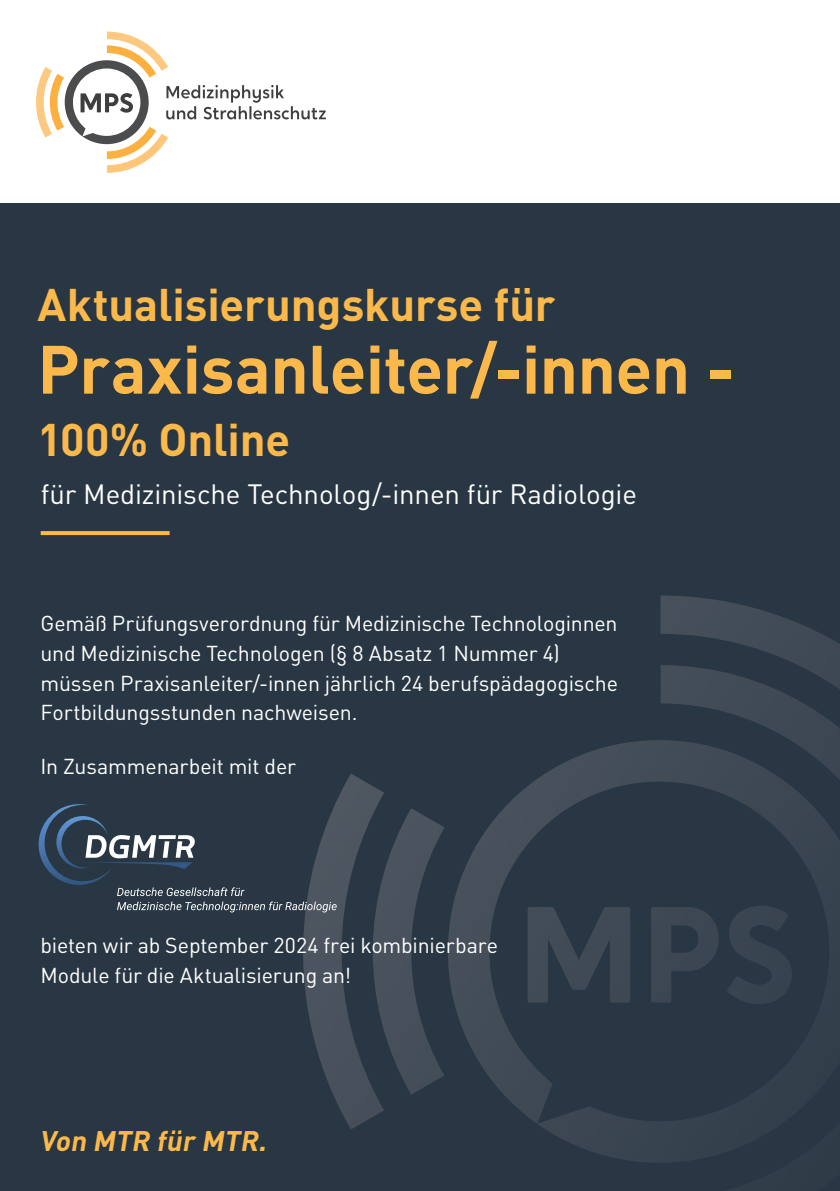
<style>
.page{position:relative;width:840px;height:1191px;background:#fff}
.page>*{position:absolute;margin:0;border:0;box-sizing:border-box;transform-origin:0 0}
.t1{font:700 67.2px "DIN Pro";letter-spacing:-.01em;color:#fcb94b}
.t2{font:700 45.2px "DIN Pro";letter-spacing:-.005em;color:#fcb94b}
.t3{font:italic 700 28px "DIN Pro";color:#fcb94b}
.t4{font:27.6px "DIN Pro";letter-spacing:-.005em;color:#fff}
.t5{font:21.4px/29.8px "DIN Pro";letter-spacing:-.01em;color:#fff}
</style>
<div class="page">
<div style="left:0;top:204px;width:839px;height:987px;background:#283743"></div>
<svg style="left:448px;top:740px;width:391px;height:422px"></svg>
<svg style="left:660px;top:595px;width:179px;height:232px"></svg>
<svg style="left:660px;top:1075px;width:179px;height:88px"></svg>
<svg style="left:527px;top:905px;width:264px;height:99px"></svg>
<svg style="left:39px;top:774px;width:405px;height:355px"></svg>
<svg style="left:41px;top:531px;width:128px;height:4px"></svg>
<svg style="left:36px;top:32px;width:290px;height:141px"></svg>
<h2 class="t2" style="left:37px;top:274px;width:519px">Aktualisierungskurse für</h2>
<h1 class="t1" style="left:37px;top:324px;width:698px">Praxisanleiter/-innen -</h1>
<h2 class="t2" style="left:37px;top:408px;width:254px">100% Online</h2>
<p class="t4" style="left:41px;top:475px;width:597px">für Medizinische Technolog/-innen für Radiologie</p>
<p class="t5" style="left:40px;top:607px;width:578px">Gemäß Prüfungsverordnung für Medizinische Technologinnen und Medizinische Technologen (§ 8 Absatz 1 Nummer 4) müssen Praxisanleiter/-innen jährlich 24 berufspädagogische Fortbildungsstunden nachweisen.</p>
<p class="t5" style="left:40px;top:750px;width:257px">In Zusammenarbeit mit der</p>
<p class="t5" style="left:40px;top:929px;width:459px">bieten wir ab September 2024 frei kombinierbare<br>Module für die Aktualisierung an!</p>
<h3 class="t3" style="left:39px;top:1122px;width:234px">Von MTR für MTR.</h3>
</div>
